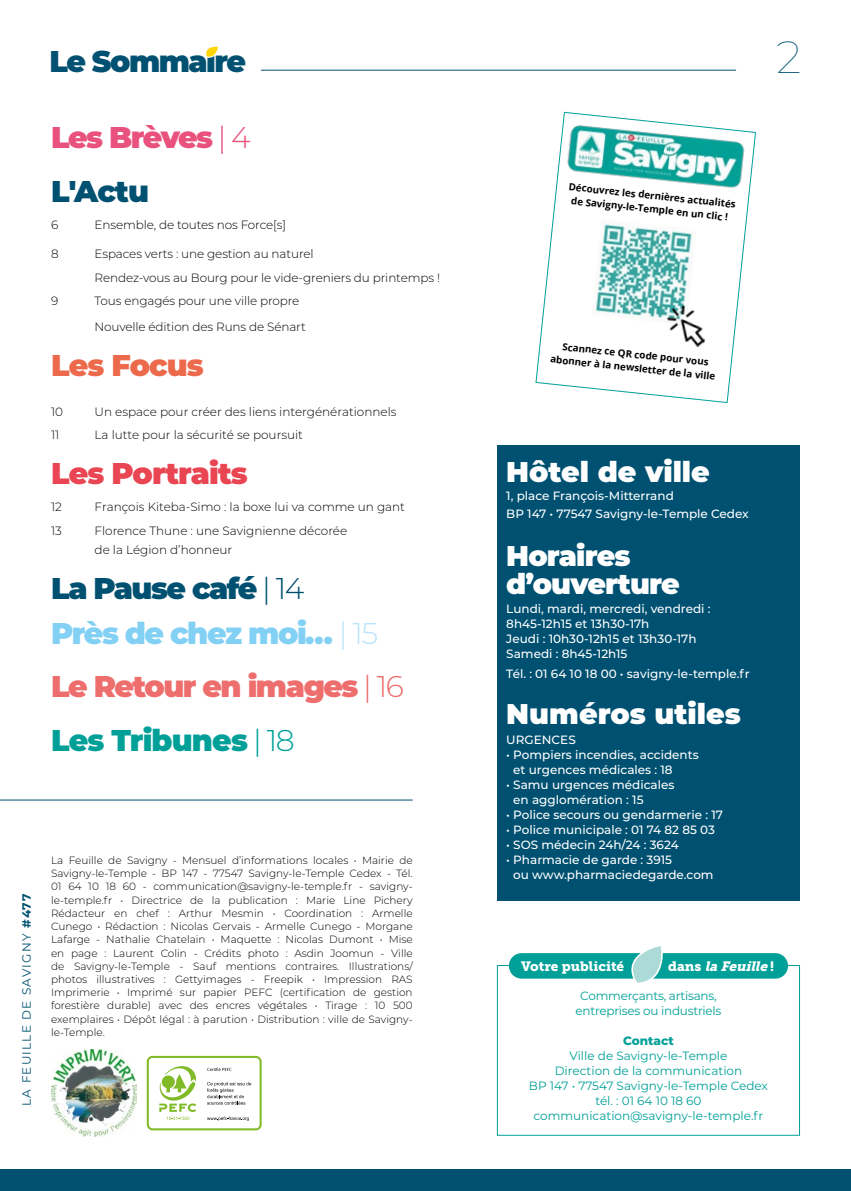
<style>
.page{position:relative;width:851px;height:1191px;background:#fff}
.page>*{position:absolute;margin:0;border:0;box-sizing:border-box;transform-origin:0 0}
.t1{font:100 45px "Montserrat";color:#005171}
.t2{font:900 30px "Montserrat";letter-spacing:-.05em;color:#005171}
.t3{font:900 30px "Montserrat";letter-spacing:-.05em;color:#ed6e6d}
.t4{font:900 30px "Montserrat";letter-spacing:-.05em;color:#83d0f5}
.t5{font:900 30px "Montserrat";letter-spacing:-.03em;color:#00a098}
.t6{font:900 30px "Montserrat";letter-spacing:-.03em;color:#e94552}
.t7{font:900 30px "Montserrat";letter-spacing:-.05em;color:#ea527e}
.t8{font:900 30px "Montserrat";letter-spacing:-.03em;color:#ed694b}
.t9{font:900 28.5px "Montserrat";color:#fff}
.t10{font:900 28.5px/28.5px "Montserrat";letter-spacing:-.03em;color:#fff}
.t11{font:13.5px "Museo Slab 900";color:#fff}
.t12{font:italic 13.5px "Museo Slab 900";color:#fff}
.t13{font:500 12px/15px "Montserrat";color:#fff}
.t14{font:300 12px "Montserrat";letter-spacing:-.01em;color:#000}
.t15{font:12px/15px "Montserrat";color:#00a098;text-align:center}
.t16{font:12px/15px "Montserrat";letter-spacing:-.02em;color:#00a098;text-align:center}
.t17{font:12px "Montserrat";letter-spacing:.1em;color:#005171}
.t18{font:800 12px "Montserrat";color:#00a098}
.t19{font:300 10.5px/13.2px "Montserrat";color:#000;text-align:justify}
.t20{font:700 9.75px/13.6px "Open Sans";color:#000;text-align:center}
.s1{font-weight:300}
.s2{font-weight:300;color:#bce4fa}
.s3{font-weight:700}
.s4{font-style:normal}
</style>
<div class="page">
<img style="left:51px;top:1049px;width:85px;height:87px">
<div style="left:0;top:1169px;width:850px;height:22px;background:#005171"></div>
<hr style="left:261px;top:70px;width:475px;height:1px;background:#005171">
<hr style="left:0;top:799px;width:412px;height:1px;background:#005171">
<svg style="left:205px;top:46px;width:13px;height:12px"></svg>
<div style="left:509px;top:953px;width:278px;height:25px;background:#00a098;border-radius:13px"></div>
<svg style="left:627px;top:946px;width:37px;height:37px"></svg>
<div style="left:147px;top:1056px;width:114px;height:74px;border:2px solid #80ba27;border-radius:5px"></div>
<svg style="left:159px;top:1066px;width:38px;height:54px"></svg>
<svg style="left:207px;top:1067px;width:24px;height:4px"></svg>
<svg style="left:207px;top:1082px;width:44px;height:22px"></svg>
<svg style="left:207px;top:1116px;width:42px;height:5px"></svg>
<div style="left:497px;top:445px;width:302px;height:455px;background:#005171"></div>
<svg style="left:535px;top:111px;width:221px;height:292px"></svg>
<hr style="left:850px;top:0;width:1px;height:1191px;background:#cbd3df">
<p class="t2" style="left:49px;top:39px;width:198px">Le Sommaire</p>
<p class="t1" style="left:776px;top:27px;width:26px">2</p>
<p class="t7" style="left:51px;top:115px;width:201px">Les Brèves <span class="s1">| 4</span></p>
<p class="t2" style="left:51px;top:168px;width:99px">L'Actu</p>
<p class="t14" style="left:51px;top:217px;width:9px">6</p>
<p class="t14" style="left:95px;top:217px;width:193px">Ensemble, de toutes nos Force[s]</p>
<p class="t14" style="left:51px;top:245px;width:9px">8</p>
<p class="t14" style="left:95px;top:245px;width:220px">Espaces verts : une gestion au naturel</p>
<p class="t14" style="left:95px;top:269px;width:347px">Rendez-vous au Bourg pour le vide-greniers du printemps !</p>
<p class="t14" style="left:51px;top:293px;width:9px">9</p>
<p class="t14" style="left:95px;top:293px;width:206px">Tous engagés pour une ville propre</p>
<p class="t14" style="left:95px;top:318px;width:213px">Nouvelle édition des Runs de Sénart</p>
<p class="t8" style="left:51px;top:342px;width:154px">Les Focus</p>
<p class="t14" style="left:51px;top:403px;width:14px">10</p>
<p class="t14" style="left:95px;top:403px;width:303px">Un espace pour créer des liens intergénérationnels</p>
<p class="t14" style="left:51px;top:426px;width:10px">11</p>
<p class="t14" style="left:95px;top:426px;width:210px">La lutte pour la sécurité se poursuit</p>
<p class="t6" style="left:51px;top:450px;width:198px">Les Portraits</p>
<p class="t14" style="left:51px;top:499px;width:12px">12</p>
<p class="t14" style="left:95px;top:499px;width:312px">François Kiteba-Simo : la boxe lui va comme un gant</p>
<p class="t14" style="left:51px;top:522px;width:12px">13</p>
<p class="t14" style="left:95px;top:522px;width:254px">Florence Thune : une Savignienne décorée</p>
<p class="t14" style="left:95px;top:541px;width:139px">de la Légion d’honneur</p>
<p class="t2" style="left:51px;top:565px;width:255px">La Pause café <span class="s1">| 14</span></p>
<p class="t4" style="left:51px;top:610px;width:328px">Près de chez moi… <span class="s2">| 15</span></p>
<p class="t3" style="left:51px;top:664px;width:354px">Le Retour en images <span class="s1">| 16</span></p>
<p class="t5" style="left:51px;top:717px;width:245px">Les Tribunes <span class="s1">| 18</span></p>
<p class="t17" style="left:18px;top:1106px;width:214px;rotate:-90deg">LA FEUILLE DE SAVIGNY <span class="s3">#477</span></p>
<p class="t19" style="left:51px;top:853px;width:363px">La Feuille de Savigny - Mensuel d’informations locales • Mairie de Savigny-le-Temple - BP 147 - 77547 Savigny-le-Temple Cedex - Tél.<br>01 64 10 18 60 - communication@savigny-le-temple.fr - savigny&shy;le-temple.fr • Directrice de la publication : Marie Line Pichery Rédacteur en chef : Arthur Mesmin • Coordination : Armelle Cunego • Rédaction : Nicolas Gervais - Armelle Cunego - Morgane Lafarge - Nathalie Chatelain • Maquette : Nicolas Dumont • Mise en page : Laurent Colin - Crédits photo : Asdin Joomun - Ville de Savigny-le-Temple - Sauf mentions contraires. Illustrations/ photos illustratives : Gettyimages - Freepik • Impression RAS Imprimerie • Imprimé sur papier PEFC (certification de gestion forestière durable) avec des encres végétales • Tirage : 10 500 exemplaires • Dépôt légal : à parution • Distribution : ville de Savigny&shy;le-Temple.</p>
<p class="t20" style="left:569px;top:180px;width:169px;rotate:6deg">Découvrez les dernières actualités de Savigny-le-Temple en un clic !</p>
<p class="t20" style="left:563px;top:339px;width:148px;rotate:6deg">Scannez ce QR code pour vous</p>
<p class="t20" style="left:551px;top:352px;width:167px;rotate:6deg">abonner à la newsletter de la ville</p>
<p class="t9" style="left:506px;top:450px;width:205px">Hôtel de ville</p>
<p class="t13" style="left:506px;top:487px;width:169px">1, place François-Mitterrand</p>
<p class="t13" style="left:506px;top:505px;width:244px">BP 147 • 77547 Savigny-le-Temple Cedex</p>
<p class="t10" style="left:506px;top:539px;width:175px">Horaires d’ouverture</p>
<p class="t13" style="left:506px;top:601px;width:206px">Lundi, mardi, mercredi, vendredi :<br>8h45-12h15 et 13h30-17h</p>
<p class="t13" style="left:506px;top:631px;width:192px">Jeudi : 10h30-12h15 et 13h30-17h</p>
<p class="t13" style="left:506px;top:646px;width:123px">Samedi : 8h45-12h15</p>
<p class="t13" style="left:506px;top:665px;width:245px">Tél. : 01 64 10 18 00 • savigny-le-temple.fr</p>
<p class="t9" style="left:506px;top:692px;width:236px">Numéros utiles</p>
<p class="t13" style="left:506px;top:731px;width:71px">URGENCES</p>
<p class="t13" style="left:513px;top:746px;width:187px;text-indent:-7px">• Pompiers incendies, accidents et urgences médicales : 18</p>
<p class="t13" style="left:513px;top:776px;width:163px;text-indent:-7px">• Samu urgences médicales en agglomération : 15</p>
<p class="t13" style="left:506px;top:806px;width:218px">• Police secours ou gendarmerie : 17</p>
<p class="t13" style="left:506px;top:821px;width:210px">• Police municipale : 01 74 82 85 03</p>
<p class="t13" style="left:506px;top:836px;width:174px">• SOS médecin 24h/24 : 3624</p>
<p class="t13" style="left:513px;top:851px;width:202px;text-indent:-7px">• Pharmacie de garde : 3915<br>ou www.pharmaciedegarde.com</p>
<p class="t11" style="left:521px;top:958px;width:104px">Votre publicité</p>
<p class="t12" style="left:668px;top:958px;width:108px"><span class="s4">d a n s</span> laFeuille<span class="s4">!</span></p>
<p class="t16" style="left:575px;top:988px;width:147px">Commerçants, artisans, entreprises ou industriels</p>
<p class="t18" style="left:623px;top:1032px;width:52px">Contact</p>
<p class="t15" style="left:554px;top:1048px;width:189px">Ville de Savigny-le-Temple<br>Direction de la communication</p>
<p class="t15" style="left:529px;top:1078px;width:240px">BP 147 • 77547 Savigny-le-Temple Cedex</p>
<p class="t15" style="left:533px;top:1093px;width:231px">tél. : 01 64 10 18 60 communication@savigny-le-temple.fr</p>
</div>
